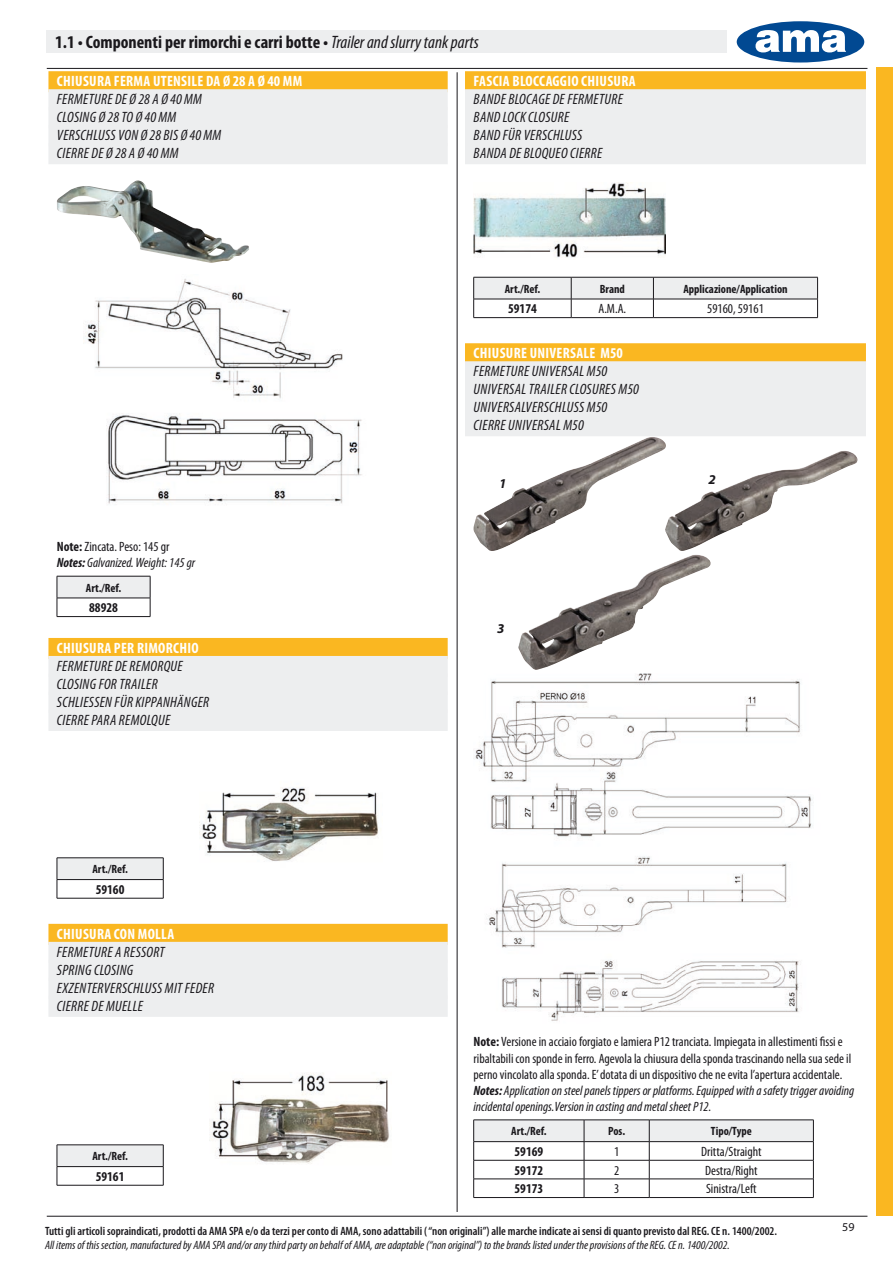
<style>
.page{position:relative;width:893px;height:1263px;background:#fff}
.page>*{position:absolute;margin:0;border:0;box-sizing:border-box;transform-origin:0 0}
.t1{font:700 condensed 18px "Myriad Pro";color:#1a181c}
.t2{font:italic condensed 15px/18px "Myriad Pro";letter-spacing:.02em;color:#1a181c}
.t3{font:700 condensed 15px "Myriad Pro";letter-spacing:.02em;color:#fff}
.t4{font:condensed 13.5px/16.2px "Myriad Pro";color:#1a181c}
.t5{font:italic condensed 13.5px/16.2px "Myriad Pro";color:#1a181c}
.t6{font:700 condensed 13.5px "Myriad Pro";color:#1a181c}
.t7{font:italic 700 13.5px "Myriad Pro";color:#1a181c}
.t8{font:600 condensed 12px "Myriad Pro";color:#1a181c}
.t9{font:italic condensed 12px "Myriad Pro";color:#1a181c}
.t10{font:700 condensed 12px "Myriad Pro";color:#1a181c}
.t11{font:12px "Myriad Pro";color:#1a181c}
.s1{font-weight:400;font-style:italic}
.s2{font-weight:700;font-style:normal}
.s3{font-style:normal}
.s4{font-weight:700}
.s5{font-weight:700;font-style:italic}
.s6{font-style:italic}
</style>
<div class="page">
<hr style="left:457px;top:72px;width:1px;height:1140px;background:#1a181c">
<div style="left:465px;top:71px;width:401px;height:21px;background:#fab721"></div>
<div style="left:465px;top:89px;width:401px;height:21px;background:#edeeef"></div>
<div style="left:465px;top:107px;width:401px;height:21px;background:#edeeef"></div>
<div style="left:465px;top:125px;width:401px;height:21px;background:#edeeef"></div>
<div style="left:465px;top:143px;width:401px;height:21px;background:#edeeef"></div>
<div style="left:465px;top:343px;width:401px;height:21px;background:#fab721"></div>
<div style="left:465px;top:361px;width:401px;height:21px;background:#edeeef"></div>
<div style="left:465px;top:379px;width:401px;height:21px;background:#edeeef"></div>
<div style="left:465px;top:397px;width:401px;height:21px;background:#edeeef"></div>
<div style="left:465px;top:415px;width:401px;height:21px;background:#edeeef"></div>
<img style="left:473px;top:183px;width:193px;height:75px">
<hr style="left:473px;top:317px;width:98px;height:1px;background:#1a181c">
<hr style="left:571px;top:317px;width:82px;height:1px;background:#1a181c">
<hr style="left:653px;top:317px;width:165px;height:1px;background:#1a181c">
<svg style="left:473px;top:277px;width:345px;height:40px"></svg>
<hr style="left:473px;top:299px;width:98px;height:1px;background:#1a181c">
<hr style="left:571px;top:299px;width:82px;height:1px;background:#1a181c">
<hr style="left:653px;top:299px;width:165px;height:1px;background:#1a181c">
<img style="left:473px;top:437px;width:193px;height:114px">
<img style="left:665px;top:451px;width:192px;height:100px">
<img style="left:518px;top:555px;width:193px;height:115px">
<img style="left:475px;top:673px;width:338px;height:164px">
<img style="left:489px;top:856px;width:310px;height:165px">
<hr style="left:473px;top:1197px;width:111px;height:1px;background:#1a181c">
<hr style="left:584px;top:1197px;width:65px;height:1px;background:#1a181c">
<hr style="left:649px;top:1197px;width:165px;height:1px;background:#1a181c">
<hr style="left:473px;top:1119px;width:111px;height:1px;background:#1a181c">
<hr style="left:584px;top:1119px;width:65px;height:1px;background:#1a181c">
<hr style="left:649px;top:1119px;width:165px;height:1px;background:#1a181c">
<svg style="left:473px;top:1120px;width:341px;height:77px"></svg>
<hr style="left:473px;top:1141px;width:111px;height:1px;background:#1a181c">
<hr style="left:584px;top:1141px;width:65px;height:1px;background:#1a181c">
<hr style="left:649px;top:1141px;width:165px;height:1px;background:#1a181c">
<div style="left:737px;top:21px;width:127px;height:42px;background:#014992;border-radius:50%"></div>
<svg style="left:755px;top:30px;width:91px;height:22px"></svg>
<div style="left:47px;top:30px;width:680px;height:22px;background:#edeeef"></div>
<div style="left:876px;top:68px;width:17px;height:1148px;background:#fab721"></div>
<div style="left:48px;top:71px;width:400px;height:21px;background:#fab721"></div>
<div style="left:48px;top:89px;width:400px;height:21px;background:#edeeef"></div>
<div style="left:48px;top:107px;width:400px;height:21px;background:#edeeef"></div>
<div style="left:48px;top:125px;width:400px;height:21px;background:#edeeef"></div>
<div style="left:48px;top:143px;width:400px;height:21px;background:#edeeef"></div>
<div style="left:48px;top:638px;width:400px;height:21px;background:#fab721"></div>
<div style="left:48px;top:656px;width:400px;height:21px;background:#edeeef"></div>
<div style="left:48px;top:674px;width:400px;height:21px;background:#edeeef"></div>
<div style="left:48px;top:692px;width:400px;height:21px;background:#edeeef"></div>
<div style="left:48px;top:710px;width:400px;height:21px;background:#edeeef"></div>
<div style="left:48px;top:924px;width:400px;height:21px;background:#fab721"></div>
<div style="left:48px;top:942px;width:400px;height:21px;background:#edeeef"></div>
<div style="left:48px;top:960px;width:400px;height:21px;background:#edeeef"></div>
<div style="left:48px;top:978px;width:400px;height:21px;background:#edeeef"></div>
<div style="left:48px;top:996px;width:400px;height:21px;background:#edeeef"></div>
<img style="left:57px;top:180px;width:192px;height:83px">
<img style="left:85px;top:279px;width:277px;height:225px">
<div style="left:57px;top:576px;width:93px;height:22px;background:#edeeef"></div>
<hr style="left:57px;top:616px;width:93px;height:1px;background:#1a181c">
<hr style="left:57px;top:576px;width:93px;height:1px;background:#1a181c">
<svg style="left:57px;top:576px;width:1px;height:40px"></svg>
<svg style="left:150px;top:576px;width:1px;height:40px"></svg>
<hr style="left:57px;top:598px;width:93px;height:1px;background:#1a181c">
<div style="left:57px;top:858px;width:106px;height:21px;background:#edeeef"></div>
<hr style="left:57px;top:898px;width:106px;height:1px;background:#1a181c">
<hr style="left:57px;top:857px;width:106px;height:1px;background:#1a181c">
<svg style="left:57px;top:858px;width:1px;height:40px"></svg>
<svg style="left:163px;top:858px;width:1px;height:40px"></svg>
<hr style="left:57px;top:879px;width:106px;height:1px;background:#1a181c">
<div style="left:57px;top:1145px;width:106px;height:21px;background:#edeeef"></div>
<hr style="left:57px;top:1185px;width:106px;height:1px;background:#1a181c">
<hr style="left:57px;top:1144px;width:106px;height:1px;background:#1a181c">
<svg style="left:57px;top:1145px;width:1px;height:40px"></svg>
<svg style="left:163px;top:1145px;width:1px;height:40px"></svg>
<hr style="left:57px;top:1166px;width:106px;height:1px;background:#1a181c">
<img style="left:200px;top:787px;width:178px;height:74px">
<img style="left:209px;top:1073px;width:181px;height:91px">
<hr style="left:47px;top:68px;width:820px;height:1px;background:#1a181c">
<hr style="left:47px;top:1216px;width:820px;height:1px;background:#1a181c">
<h1 class="t1" style="left:55px;top:32px;width:425px">1.1 • Componenti per rimorchi e carri botte • <span class="s1">Trailer and slurry tank parts</span></h1>
<p class="t3" style="left:57px;top:73px;width:247px">CHIUSURA FERMA UTENSILE DA Ø 28 A Ø 40 MM</p>
<p class="t2" style="left:57px;top:91px;width:166px">FERMETURE DE Ø 28 A Ø 40 MM<br>CLOSING Ø 28 TO Ø 40 MM<br>VERSCHLUSS VON Ø 28 BIS Ø 40 MM<br>CIERRE DE Ø 28 A Ø 40 MM</p>
<p class="t5" style="left:57px;top:539px;width:140px"><span class="s2">Note:</span> <span class="s3">Zincata. Peso: 145 gr<br></span><span class="s4">Notes:</span> Galvanized. Weight: 145 gr</p>
<p class="t10" style="left:86px;top:581px;width:37px">Art./Ref.</p>
<p class="t6" style="left:89px;top:600px;width:30px">88928</p>
<p class="t3" style="left:57px;top:640px;width:143px">CHIUSURA PER RIMORCHIO</p>
<p class="t2" style="left:57px;top:657px;width:154px">FERMETURE DE REMORQUE<br>CLOSING FOR TRAILER<br>SCHLIESSEN FÜR KIPPANHÄNGER<br>CIERRE PARA REMOLQUE</p>
<p class="t10" style="left:92px;top:862px;width:37px">Art./Ref.</p>
<p class="t6" style="left:96px;top:882px;width:30px">59160</p>
<p class="t3" style="left:57px;top:926px;width:119px">CHIUSURA CON MOLLA</p>
<p class="t2" style="left:57px;top:943px;width:159px">FERMETURE A RESSORT<br>SPRING CLOSING<br>EXZENTERVERSCHLUSS MIT FEDER<br>CIERRE DE MUELLE</p>
<p class="t10" style="left:92px;top:1149px;width:37px">Art./Ref.</p>
<p class="t6" style="left:96px;top:1169px;width:30px">59161</p>
<p class="t3" style="left:474px;top:73px;width:163px">FASCIA BLOCCAGGIO CHIUSURA</p>
<p class="t2" style="left:474px;top:91px;width:151px">BANDE BLOCAGE DE FERMETURE<br>BAND LOCK CLOSURE<br>BAND FÜR VERSCHLUSS<br>BANDA DE BLOQUEO CIERRE</p>
<p class="t10" style="left:505px;top:282px;width:37px">Art./Ref.</p>
<p class="t10" style="left:600px;top:282px;width:27px">Brand</p>
<p class="t10" style="left:683px;top:282px;width:106px">Applicazione/Application</p>
<p class="t6" style="left:508px;top:301px;width:30px">59174</p>
<p class="t4" style="left:598px;top:301px;width:29px">A.M.A.</p>
<p class="t4" style="left:707px;top:301px;width:58px">59160, 59161</p>
<p class="t3" style="left:474px;top:345px;width:151px">CHIUSURE UNIVERSALE M50</p>
<p class="t2" style="left:474px;top:363px;width:167px">FERMETURE UNIVERSAL M50<br>UNIVERSAL TRAILER CLOSURES M50<br>UNIVERSALVERSCHLUSS M50<br>CIERRE UNIVERSAL M50</p>
<p class="t7" style="left:499px;top:476px;width:9px">1</p>
<p class="t7" style="left:708px;top:472px;width:9px">2</p>
<p class="t7" style="left:497px;top:621px;width:9px">3</p>
<p class="t4" style="left:473px;top:1034px;width:382px"><span class="s4">Note:</span> Versione in acciaio forgiato e lamiera P12 tranciata. Impiegata in allestimenti fissi e ribaltabili con sponde in ferro. Agevola la chiusura della sponda trascinando nella sua sede il perno vincolato alla sponda. E’ dotata di un dispositivo che ne evita l’apertura accidentale.<br><span class="s5">Notes:</span> <span class="s6">Application on steel panels tippers or platforms. Equipped with a safety trigger avoiding incidental openings.Version in casting and metal sheet P12.</span></p>
<p class="t10" style="left:511px;top:1125px;width:37px">Art./Ref.</p>
<p class="t10" style="left:608px;top:1125px;width:18px">Pos.</p>
<p class="t10" style="left:711px;top:1125px;width:42px">Tipo/Type</p>
<p class="t6" style="left:514px;top:1144px;width:30px">59169</p>
<p class="t4" style="left:614px;top:1144px;width:7px">1</p>
<p class="t4" style="left:701px;top:1144px;width:62px">Dritta/Straight</p>
<p class="t6" style="left:514px;top:1163px;width:30px">59172</p>
<p class="t4" style="left:614px;top:1162px;width:7px">2</p>
<p class="t4" style="left:705px;top:1162px;width:54px">Destra/Right</p>
<p class="t6" style="left:514px;top:1181px;width:30px">59173</p>
<p class="t4" style="left:614px;top:1181px;width:7px">3</p>
<p class="t4" style="left:706px;top:1181px;width:52px">Sinistra/Left</p>
<p class="t8" style="left:45px;top:1224px;width:733px">Tutti gli articoli sopraindicati, prodotti da AMA SPA e/o da terzi per conto di AMA, sono adattabili ( “non originali”) alle marche indicate ai sensi di quanto previsto dal REG. CE n. 1400/2002.</p>
<p class="t9" style="left:45px;top:1239px;width:686px">All items of this section, manufactured by AMA SPA and/or any third party on behalf of AMA, are adaptable (“non original”) to the brands listed under the provisions of the REG. CE n. 1400/2002.</p>
<p class="t11" style="left:842px;top:1221px;width:14px">59</p>
</div>
